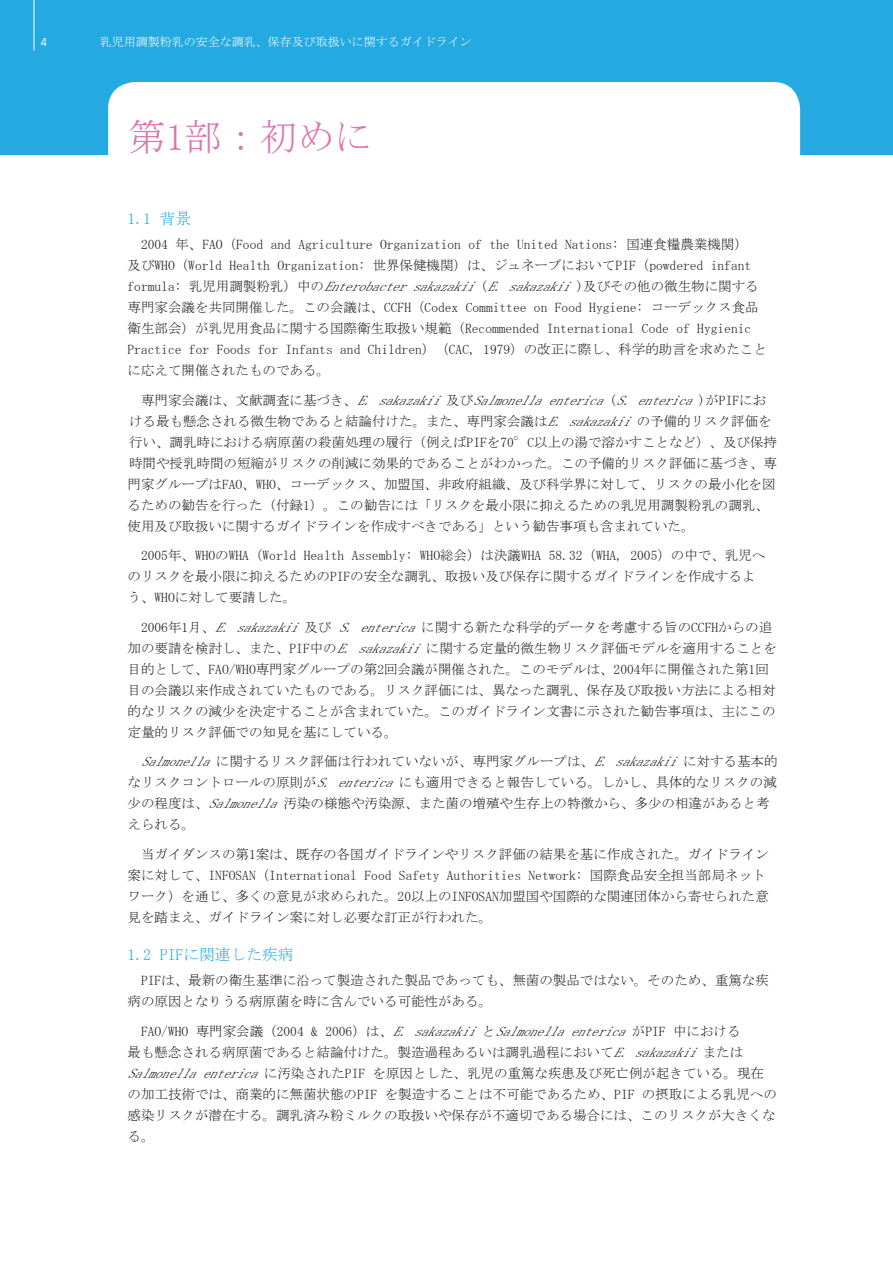
<style>
.page{position:relative;width:893px;height:1263px;background:#fff}
.page>*{position:absolute;margin:0;border:0;box-sizing:border-box;transform-origin:0 0}
.t1{font:37.5px "MS Mincho";color:#dd74ae}
.t2{font:15.75px "MS Mincho";color:#24aae1}
.t3{font:13.5px/21px "MS Mincho";color:#231f20}
.t4{font:12px "MS Mincho";color:#fff}
.t5{font:12px "SIL Hei Med Jian";color:#fff}
.s1{font-style:italic}
</style>
<div class="page">
<div style="left:0;top:0;width:893px;height:154px;background:#24aae1"></div>
<hr style="left:34px;top:0;width:1px;height:51px;background:#fff">
<div style="left:108px;top:82px;width:692px;height:107px;background:#fff;border-radius:27px"></div>
<p class="t5" style="left:41px;top:34px;width:8px">4</p>
<p class="t4" style="left:100px;top:36px;width:373px">乳児用調製粉乳の安全な調乳、保存及び取扱いに関するガイドライン</p>
<h1 class="t1" style="left:128px;top:118px;width:245px">第1部：初めに</h1>
<p class="t2" style="left:128px;top:210px;width:65px">1.1 背景</p>
<p class="t3" style="left:128px;top:234px;width:641px">　2004 年、FAO（Food and Agriculture Organization of the United Nations: 国連食糧農業機関）<br>及びWHO（World Health Organization: 世界保健機関）は、ジュネーブにおいてPIF（powdered infant formula: 乳児用調製粉乳）中の<span class="s1">Enterobactersakazakii</span>(<span class="s1">E.sakazakii</span>)及びその他の微生物に関する専門家会議を共同開催した。この会議は、CCFH（Codex Committee on Food Hygiene: コーデックス食品衛生部会）が乳児用食品に関する国際衛生取扱い規範（Recommended International Code of Hygienic Practice for Foods for Infants and Children）（CAC, 1979）の改正に際し、科学的助言を求めたことに応えて開催されたものである。</p>
<p class="t3" style="left:128px;top:389px;width:651px">　専門家会議は、文献調査に基づき、 <span class="s1">E. sakazakii</span> 及び <span class="s1">Salmonella enterica</span>( <span class="s1">S. enterica</span> ) が P I F における最も懸念される微生物であると結論付けた。また、専門家会議は<span class="s1">E.sakazakii</span>の予備的リスク評価を行い、調乳時における病原菌の殺菌処理の履行（例えばPIFを70°C以上の湯で溶かすことなど）、及び保持時間や授乳時間の短縮がリスクの削減に効果的であることがわかった。この予備的リスク評価に基づき、専門家グループはFAO、WHO、コーデックス、加盟国、非政府組織、及び科学界に対して、リスクの最小化を図るための勧告を行った（付録1）。この勧告には「リスクを最小限に抑えるための乳児用調製粉乳の調乳、使用及び取扱いに関するガイドラインを作成すべきである」という勧告事項も含まれていた。</p>
<p class="t3" style="left:128px;top:545px;width:639px">　2005年、WHOのWHA（World Health Assembly: WHO総会）は決議WHA 58.32（WHA, 2005）の中で、乳児へのリスクを最小限に抑えるためのPIFの安全な調乳、取扱い及び保存に関するガイドラインを作成するよう、WHOに対して要請した。</p>
<p class="t3" style="left:128px;top:616px;width:651px">　2006年1月、<span class="s1">E.sakazakii</span>及び <span class="s1">S.enterica</span>に関する新たな科学的データを考慮する旨のCCFHからの追加の要請を検討し、また、PIF中の<span class="s1">E.sakazakii</span>に関する定量的微生物リスク評価モデルを適用することを目的として、FAO/WHO専門家グループの第2回会議が開催された。このモデルは、2004年に開催された第1回目の会議以来作成されていたものである。リスク評価には、異なった調乳、保存及び取扱い方法による相対的なリスクの減少を決定することが含まれていた。このガイドライン文書に示された勧告事項は、主にこの定量的リスク評価での知見を基にしている。</p>
<p class="t3" style="left:128px;top:751px;width:652px;text-indent:14px"><span class="s1">Salmonella</span>に関するリスク評価は行われていないが、専門家グループは、<span class="s1">E.sakazakii</span>に対する基本的なリスクコントロールの原則が<span class="s1">S.enterica</span>にも適用できると報告している。しかし、具体的なリスクの減少の程度は、<span class="s1">Salmonella</span>汚染の様態や汚染源、また菌の増殖や生存上の特徴から、多少の相違があると考えられる。</p>
<p class="t3" style="left:128px;top:843px;width:643px">　当ガイダンスの第1案は、既存の各国ガイドラインやリスク評価の結果を基に作成された。ガイドライン案に対して、INFOSAN（International Food Safety Authorities Network: 国際食品安全担当部局ネットワーク）を通じ、多くの意見が求められた。20以上のINFOSAN加盟国や国際的な関連団体から寄せられた意見を踏まえ、ガイドライン案に対し必要な訂正が行われた。</p>
<p class="t2" style="left:128px;top:946px;width:168px">1.2 PIFに関連した疾病</p>
<p class="t3" style="left:128px;top:970px;width:643px">　PIFは、最新の衛生基準に沿って製造された製品であっても、無菌の製品ではない。そのため、重篤な疾病の原因となりうる病原菌を時に含んでいる可能性がある。</p>
<p class="t3" style="left:128px;top:1020px;width:651px">　FAO/WHO 専門家会議（2004 &amp; 2006）は、<span class="s1">E.sakazakii</span>と<span class="s1">Salmonellaenterica</span>がPIF 中における<br>最も懸念される病原菌であると結論付けた。製造過程あるいは調乳過程において<span class="s1">E.sakazakii</span>または<span class="s1">Salmonellaenterica</span>に汚染されたPIF を原因とした、乳児の重篤な疾患及び死亡例が起きている。現在の加工技術では、商業的に無菌状態のPIF を製造することは不可能であるため、PIF の摂取による乳児への感染リスクが潜在する。調乳済み粉ミルクの取扱いや保存が不適切である場合には、このリスクが大きくなる。</p>
</div>
